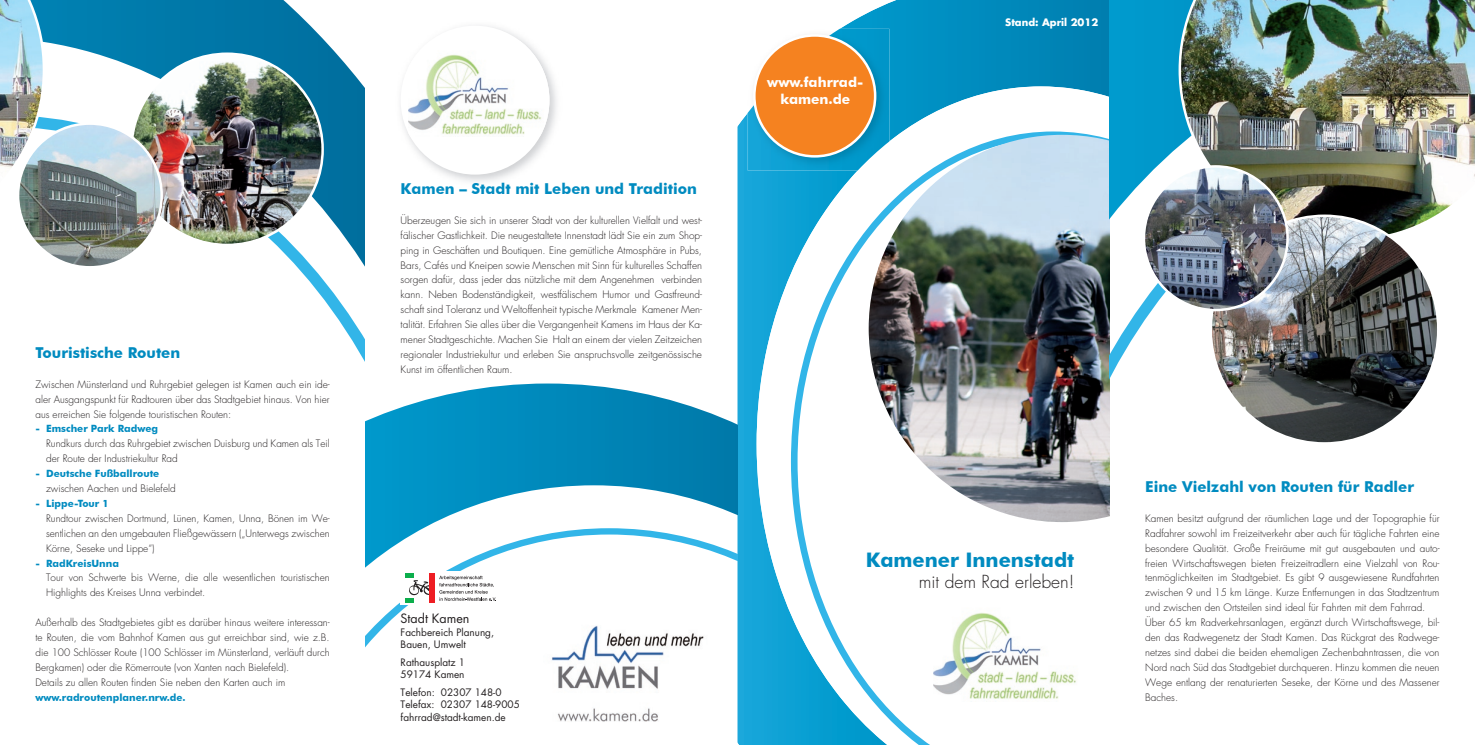
<style>
.page{position:relative;width:1475px;height:745px;background:#fff}
.page>*{position:absolute;margin:0;border:0;box-sizing:border-box;transform-origin:0 0}
.t1{font:700 20px "Futura BT";color:#008bc0}
.t2{font:300 17.5px "Futura";color:#231f20}
.t3{font:700 15px "Futura BT";color:#008bc0}
.t4{font:700 13.75px/16.5px "Futura BT";color:#fff;text-align:center}
.t5{font:12.5px "Futura";color:#231f20}
.t6{font:300 10px/14.9px "Futura";color:#231f20}
.t7{font:10px/12.5px "Futura";color:#231f20}
.t8{font:700 10px "Futura BT";color:#008bc0}
.t9{font:700 10px "Futura";color:#fff}
</style>
<div class="page">
<svg style="left:737px;top:0;width:372px;height:744px"></svg>
<svg style="left:790px;top:131px;width:319px;height:613px"></svg>
<img style="left:933px;top:598px;width:148px;height:102px">
<img style="left:868px;top:135px;width:241px;height:386px">
<img style="left:747px;top:29px;width:142px;height:141px">
<div style="left:754px;top:35px;width:121px;height:121px;background:#f58220;border-radius:50%"></div>
<div style="left:753px;top:34px;width:123px;height:123px;border:2px solid #fff;border-radius:50%"></div>
<svg style="left:365px;top:383px;width:372px;height:144px"></svg>
<svg style="left:365px;top:527px;width:372px;height:121px"></svg>
<img style="left:543px;top:596px;width:164px;height:126px">
<img style="left:401px;top:25px;width:156px;height:157px">
<div style="left:400px;top:26px;width:149px;height:148px;background:#fff;border-radius:50%"></div>
<img style="left:408px;top:42px;width:141px;height:95px">
<div style="left:1109px;top:0;width:69px;height:115px;background:#09c"></div>
<svg style="left:1109px;top:115px;width:69px;height:402px"></svg>
<img style="left:1178px;top:0;width:296px;height:216px">
<img style="left:1212px;top:216px;width:224px;height:225px">
<img style="left:1143px;top:166px;width:144px;height:144px">
<svg style="left:45px;top:0;width:319px;height:115px"></svg>
<svg style="left:45px;top:115px;width:319px;height:245px"></svg>
<img style="left:131px;top:54px;width:191px;height:191px">
<img style="left:36px;top:123px;width:126px;height:144px">
<img style="left:0;top:0;width:45px;height:241px">
<div style="left:400px;top:570px;width:103px;height:34px;background:#fff"></div>
<svg style="left:439px;top:575px;width:57px;height:25px"></svg>
<div style="left:405px;top:597px;width:9px;height:5px;background:#0cae4c"></div>
<div style="left:405px;top:572px;width:9px;height:5px;background:#0cae4c"></div>
<svg style="left:409px;top:580px;width:20px;height:14px"></svg>
<div style="left:429px;top:572px;width:5px;height:30px;background:#ee1d23"></div>
<h3 class="t3" style="left:35px;top:343px;width:146px">Touristische Routen</h3>
<p class="t6" style="left:35px;top:376px;width:296px;text-align:justify">Zwischen Münsterland und Ruhrgebiet gelegen ist Kamen auch ein ide&shy;aler Ausgangspunkt für Radtouren über das Stadtgebiet hinaus. Von hier aus erreichen Sie folgende touristischen Routen:</p>
<p class="t8" style="left:35px;top:422px;width:124px">- Emscher Park Radweg</p>
<p class="t6" style="left:46px;top:436px;width:285px">Rundkurs durch das Ruhrgebiet zwischen Duisburg und Kamen als Teil der Route der Industriekultur Rad</p>
<p class="t8" style="left:35px;top:467px;width:125px">- Deutsche Fußballroute</p>
<p class="t6" style="left:46px;top:480px;width:131px">zwischen Aachen und Bielefeld</p>
<p class="t8" style="left:35px;top:497px;width:75px">- Lippe-Tour 1</p>
<p class="t6" style="left:46px;top:510px;width:285px;text-align:justify">Rundtour zwischen Dortmund, Lünen, Kamen, Unna, Bönen im We&shy;sentlichen an den umgebauten Fließgewässern („Unterwegs zwischen Körne, Seseke und Lippe“)</p>
<p class="t8" style="left:35px;top:556px;width:85px">- RadKreisUnna</p>
<p class="t6" style="left:46px;top:570px;width:285px">Tour von Schwerte bis Werne, die alle wesentlichen touristischen<br>Highlights des Kreises Unna verbindet.</p>
<p class="t6" style="left:35px;top:614px;width:296px">Außerhalb des Stadtgebietes gibt es darüber hinaus weitere interessan&shy;te Routen, die vom Bahnhof Kamen aus gut erreichbar sind, wie z.B. die 100 Schlösser Route (100 Schlösser im Münsterland, verläuft durch Bergkamen) oder die Römerroute (von Xanten nach Bielefeld).<br>Details zu allen Routen finden Sie neben den Karten auch im</p>
<p class="t8" style="left:35px;top:690px;width:152px">www.radroutenplaner.nrw.de.</p>
<h3 class="t3" style="left:400px;top:179px;width:298px">Kamen – Stadt mit Leben und Tradition</h3>
<p class="t6" style="left:400px;top:213px;width:303px;text-align:justify">Überzeugen Sie sich in unserer Stadt von der kulturellen Vielfalt und west&shy;fälischer Gastlichkeit. Die neugestaltete Innenstadt lädt Sie ein zum Shop&shy;ping in Geschäften und Boutiquen. Eine gemütliche Atmosphäre in Pubs, Bars, Cafés und Kneipen sowie Menschen mit Sinn für kulturelles Schaffen sorgen dafür, dass jeder das nützliche mit dem Angenehmen verbinden kann. Neben Bodenständigkeit, westfälischem Humor und Gastfreund&shy;schaft sind Toleranz und Weltoffenheit typische Merkmale Kamener Men&shy;talität. Erfahren Sie alles über die Vergangenheit Kamens im Haus der Ka&shy;mener Stadtgeschichte. Machen Sie Halt an einem der vielen Zeitzeichen regionaler Industriekultur und erleben Sie anspruchsvolle zeitgenössische Kunst im öffentlichen Raum.</p>
<p class="t5" style="left:400px;top:609px;width:70px">Stadt Kamen</p>
<p class="t7" style="left:400px;top:625px;width:95px">Fachbereich Planung,<br>Bauen, Umwelt</p>
<p class="t7" style="left:400px;top:655px;width:66px">Rathausplatz 1<br>59174 Kamen</p>
<p class="t7" style="left:400px;top:685px;width:121px">Telefon: 02307 148-0<br>Telefax: 02307 148-9005 fahrrad@stadt-kamen.de</p>
<h3 class="t4" style="left:767px;top:74px;width:98px">www.fahrrad&shy;kamen.de</h3>
<p class="t9" style="left:1005px;top:15px;width:94px">Stand: April 2012</p>
<h1 class="t1" style="left:865px;top:547px;width:210px">Kamener Innenstadt</h1>
<h2 class="t2" style="left:918px;top:570px;width:157px">mit dem Rad erleben!</h2>
<h3 class="t3" style="left:1144px;top:477px;width:270px">Eine Vielzahl von Routen für Radler</h3>
<p class="t6" style="left:1144px;top:510px;width:296px">Kamen besitzt aufgrund der räumlichen Lage und der Topographie für Radfahrer sowohl im Freizeitverkehr aber auch für tägliche Fahrten eine besondere Qualität. Große Freiräume mit gut ausgebauten und auto&shy;freien Wirtschaftswegen bieten Freizeitradlern eine Vielzahl von Rou&shy;tenmöglichkeiten im Stadtgebiet. Es gibt 9 ausgewiesene Rundfahrten zwischen 9 und 15 km Länge. Kurze Entfernungen in das Stadtzentrum und zwischen den Ortsteilen sind ideal für Fahrten mit dem Fahrrad.<br>Über 65 km Radverkehrsanlagen, ergänzt durch Wirtschaftswege, bil&shy;den das Radwegenetz der Stadt Kamen. Das Rückgrat des Radwege&shy;netzes sind dabei die beiden ehemaligen Zechenbahntrassen, die von Nord nach Süd das Stadtgebiet durchqueren. Hinzu kommen die neuen Wege entlang der renaturierten Seseke, der Körne und des Massener Baches.</p>
</div>
